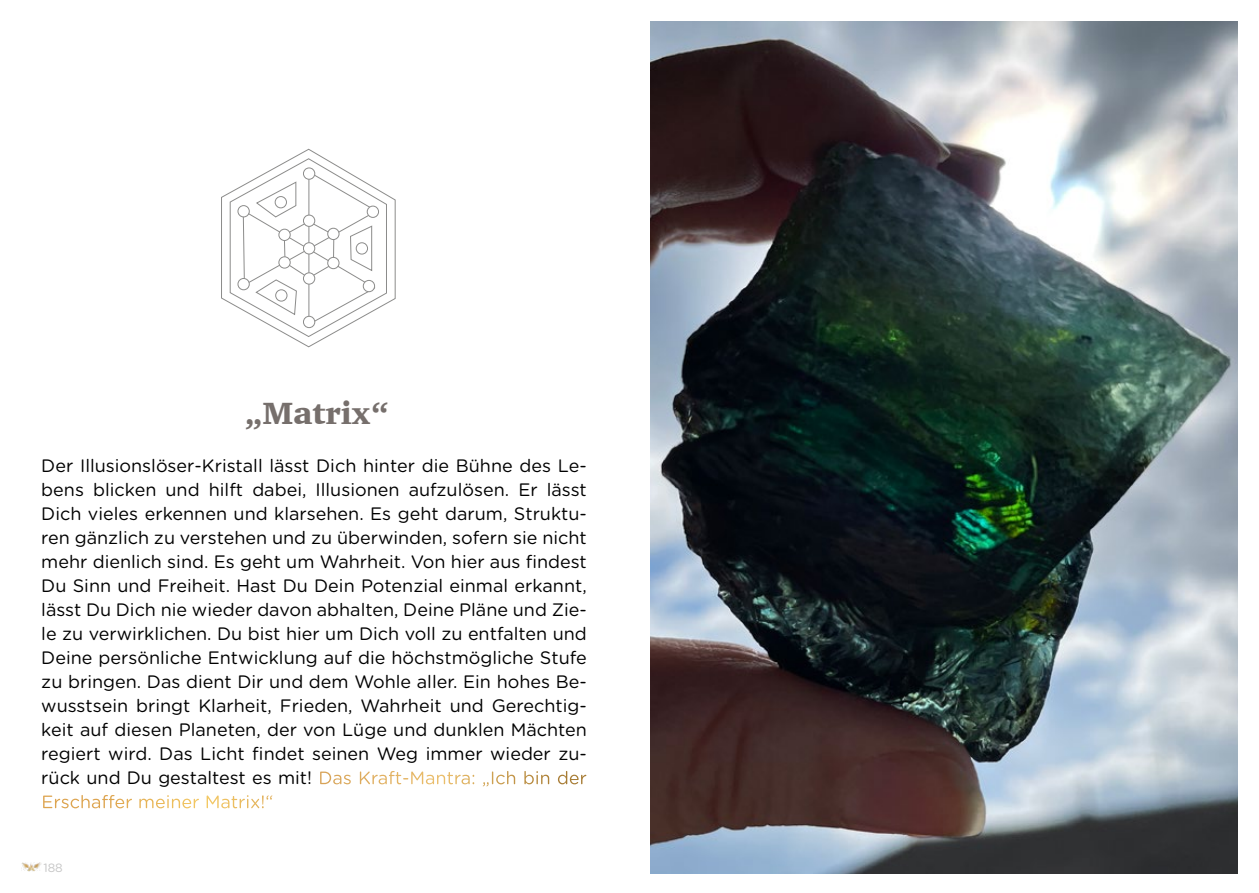
<style>
.page{position:relative;width:1259px;height:893px;background:#fff}
.page>*{position:absolute;margin:0;border:0;box-sizing:border-box;transform-origin:0 0}
.t1{font:900 31.5px "Charter";color:#766f6c}
.t2{font:18px/24px "Gotham Rounded";color:#000;text-align:justify}
.t3{font:12px "Gotham Rounded";color:#c6c6c6}
.s1{color:#fff}
</style>
<div class="page">
<img style="left:21px;top:862px;width:20px;height:9px">
<svg style="left:221px;top:148px;width:175px;height:200px"></svg>
<div style="left:356px;top:243px;width:11px;height:11px;background:#fff;border-radius:50%"></div>
<div style="left:356px;top:242px;width:12px;height:12px;border:1px solid #8c8c8b;border-radius:50%"></div>
<div style="left:367px;top:206px;width:11px;height:11px;background:#fff;border-radius:50%"></div>
<div style="left:367px;top:206px;width:12px;height:12px;border:1px solid #8c8c8b;border-radius:50%"></div>
<div style="left:303px;top:243px;width:12px;height:11px;background:#fff;border-radius:50%"></div>
<div style="left:303px;top:242px;width:12px;height:12px;border:1px solid #8c8c8b;border-radius:50%"></div>
<div style="left:303px;top:215px;width:12px;height:11px;background:#fff;border-radius:50%"></div>
<div style="left:303px;top:215px;width:12px;height:12px;border:1px solid #8c8c8b;border-radius:50%"></div>
<div style="left:303px;top:168px;width:12px;height:11px;background:#fff;border-radius:50%"></div>
<div style="left:303px;top:168px;width:12px;height:12px;border:1px solid #8c8c8b;border-radius:50%"></div>
<div style="left:328px;top:228px;width:11px;height:12px;background:#fff;border-radius:50%"></div>
<div style="left:327px;top:228px;width:12px;height:12px;border:1px solid #8c8c8b;border-radius:50%"></div>
<div style="left:363px;top:280px;width:11px;height:12px;background:#fff;border-radius:50%"></div>
<div style="left:363px;top:280px;width:12px;height:12px;border:1px solid #8c8c8b;border-radius:50%"></div>
<div style="left:303px;top:316px;width:12px;height:12px;background:#fff;border-radius:50%"></div>
<div style="left:303px;top:316px;width:12px;height:12px;border:1px solid #8c8c8b;border-radius:50%"></div>
<div style="left:238px;top:278px;width:11px;height:12px;background:#fff;border-radius:50%"></div>
<div style="left:238px;top:278px;width:12px;height:12px;border:1px solid #8c8c8b;border-radius:50%"></div>
<div style="left:238px;top:206px;width:11px;height:11px;background:#fff;border-radius:50%"></div>
<div style="left:238px;top:205px;width:12px;height:12px;border:1px solid #8c8c8b;border-radius:50%"></div>
<div style="left:279px;top:229px;width:11px;height:11px;background:#fff;border-radius:50%"></div>
<div style="left:278px;top:229px;width:13px;height:12px;border:1px solid #8c8c8b;border-radius:50%"></div>
<div style="left:279px;top:257px;width:11px;height:11px;background:#fff;border-radius:50%"></div>
<div style="left:278px;top:256px;width:13px;height:12px;border:1px solid #8c8c8b;border-radius:50%"></div>
<div style="left:303px;top:273px;width:12px;height:11px;background:#fff;border-radius:50%"></div>
<div style="left:303px;top:272px;width:12px;height:13px;border:1px solid #8c8c8b;border-radius:50%"></div>
<div style="left:328px;top:257px;width:11px;height:12px;background:#fff;border-radius:50%"></div>
<div style="left:327px;top:257px;width:12px;height:12px;border:1px solid #8c8c8b;border-radius:50%"></div>
<div style="left:275px;top:197px;width:11px;height:11px;background:#fff;border-radius:50%"></div>
<div style="left:275px;top:196px;width:12px;height:12px;border:1px solid #8c8c8b;border-radius:50%"></div>
<div style="left:276px;top:290px;width:11px;height:11px;background:#fff;border-radius:50%"></div>
<div style="left:275px;top:289px;width:12px;height:12px;border:1px solid #8c8c8b;border-radius:50%"></div>
<img style="left:651px;top:21px;width:586px;height:853px">
<h1 class="t1" style="left:245px;top:394px;width:146px">„Matrix“</h1>
<p class="t2" style="left:41px;top:453px;width:547px">Der Illusionslöser-Kristall lässt Dich hinter die Bühne des Le&shy;bens blicken und hilft dabei, Illusionen aufzulösen. Er lässt Dich vieles erkennen und klarsehen. Es geht darum, Struktu&shy;ren gänzlich zu verstehen und zu überwinden, sofern sie nicht mehr dienlich sind. Es geht um Wahrheit. Von hier aus findest Du Sinn und Freiheit. Hast Du Dein Potenzial einmal erkannt, lässt Du Dich nie wieder davon abhalten, Deine Pläne und Zie&shy;le zu verwirklichen. Du bist hier um Dich voll zu entfalten und Deine persönliche Entwicklung auf die höchstmögliche Stufe zu bringen. Das dient Dir und dem Wohle aller. Ein hohes Be&shy;wusstsein bringt Klarheit, Frieden, Wahrheit und Gerechtig&shy;keit auf diesen Planeten, der von Lüge und dunklen Mächten regiert wird. Das Licht findet seinen Weg immer wieder zu&shy;rück und Du gestaltest es mit! <span class="s1">Das Kraft-Mantra: „Ich bin der Erschaffer meiner Matrix!“</span></p>
<p class="t3" style="left:43px;top:859px;width:21px">188</p>
</div>
